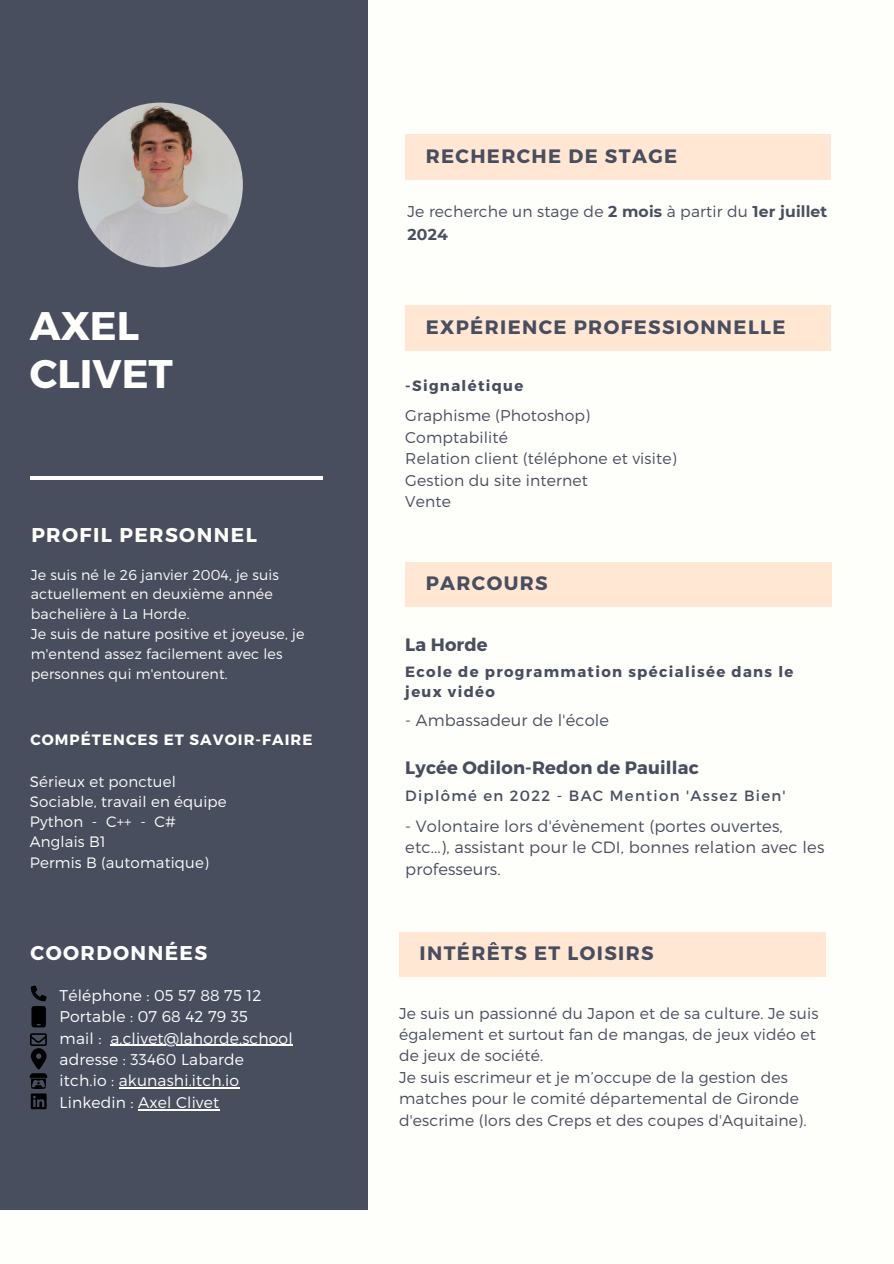
<style>
.page{position:relative;width:894px;height:1264px;background:#fff}
.page>*{position:absolute;margin:0;border:0;box-sizing:border-box;transform-origin:0 0}
.t1{font:700 39.9px/47.2px "Montserrat";color:#fefefa}
.t2{font:700 19.95px "Montserrat";letter-spacing:.07em;color:#fefefa}
.t3{font:700 19.95px "Montserrat";letter-spacing:.07em;color:#fff}
.t4{font:700 19.35px "Montserrat";letter-spacing:.07em;color:#494e5f}
.t5{font:700 18px "Montserrat";letter-spacing:.01em;color:#494e5f}
.t6{font:300 16.35px/21.8px "Montserrat";letter-spacing:.01em;color:#494e5f}
.t7{font:300 16.2px "Montserrat";letter-spacing:.01em;color:#494e5f}
.t8{font:300 15.6px/21.5px "Montserrat";letter-spacing:.01em;color:#494e5f}
.t9{font:300 15.6px/21.5px "Montserrat";letter-spacing:.01em;color:#fff}
.t10{font:300 15px/20.2px "Montserrat";letter-spacing:.01em;color:#fefefa}
.t11{font:700 15px "Montserrat";letter-spacing:.07em;color:#fefefa}
.t12{font:700 14.85px/19.8px "Montserrat";letter-spacing:.09em;color:#494e5f}
.t13{font:14.85px "Montserrat";letter-spacing:.09em;color:#494e5f}
.t14{font:300 14.25px/20px "Montserrat";letter-spacing:.01em;color:#fefefa}
.s1{font-weight:700}
</style>
<div class="page">
<div style="left:0;top:0;width:893px;height:1263px;background:#fefefa"></div>
<div style="left:405px;top:305px;width:426px;height:45px;background:#ffe7d4"></div>
<div style="left:405px;top:561px;width:426px;height:45px;background:#ffe7d4"></div>
<div style="left:399px;top:931px;width:426px;height:45px;background:#ffe7d4"></div>
<div style="left:405px;top:134px;width:426px;height:45px;background:#ffe7d4"></div>
<div style="left:0;top:0;width:367px;height:1209px;background:#494e5f"></div>
<hr style="left:30px;top:476px;width:293px;height:3px;background:#fefefa">
<img style="left:78px;top:103px;width:165px;height:164px;border-radius:50%">
<svg style="left:31px;top:985px;width:16px;height:42px"></svg>
<svg style="left:30px;top:1033px;width:17px;height:76px"></svg>
<hr style="left:110px;top:1044px;width:183px;height:1px;background:#fff">
<hr style="left:119px;top:1087px;width:120px;height:1px;background:#fff">
<hr style="left:138px;top:1108px;width:81px;height:2px;background:#fff">
<h1 class="t1" style="left:30px;top:303px;width:144px">AXEL<br>CLIVET</h1>
<p class="t2" style="left:31px;top:523px;width:227px">PROFIL PERSONNEL</p>
<p class="t14" style="left:31px;top:564px;width:275px">Je suis né le 26 janvier 2004, je suis actuellement en deuxième année bachelière à La Horde.<br>Je suis de nature positive et joyeuse, je m'entend assez facilement avec les personnes qui m'entourent.</p>
<p class="t11" style="left:30px;top:730px;width:283px">COMPÉTENCES ET SAVOIR-FAIRE</p>
<p class="t10" style="left:30px;top:771px;width:198px">Sérieux et ponctuel<br>Sociable, travail en équipe<br>Python - C++ - C#<br>Anglais B1<br>Permis B (automatique)</p>
<p class="t3" style="left:30px;top:941px;width:178px">COORDONNÉES</p>
<p class="t9" style="left:60px;top:984px;width:234px">Téléphone : 05 57 88 75 12<br>Portable : 07 68 42 79 35<br>mail : a.clivet@lahorde.school adresse : 33460 Labarde itch.io : akunashi.itch.io<br>Linkedin : Axel Clivet</p>
<p class="t4" style="left:425px;top:144px;width:253px">RECHERCHE DE STAGE</p>
<p class="t8" style="left:407px;top:199px;width:421px;line-height:23.7px">Je recherche un stage de <span class="s1">2 mois</span> à partir du <span class="s1">1er juillet<br>2024</span></p>
<p class="t4" style="left:425px;top:315px;width:361px">EXPÉRIENCE PROFESSIONNELLE</p>
<p class="t12" style="left:405px;top:376px;width:120px">-Signalétique</p>
<p class="t8" style="left:405px;top:405px;width:273px">Graphisme (Photoshop)<br>Comptabilité<br>Relation client (téléphone et visite)<br>Gestion du site internet<br>Vente</p>
<p class="t4" style="left:425px;top:571px;width:123px">PARCOURS</p>
<p class="t5" style="left:405px;top:633px;width:84px">La Horde</p>
<p class="t12" style="left:405px;top:662px;width:389px">Ecole de programmation spécialisée dans le jeux vidéo</p>
<p class="t7" style="left:405px;top:710px;width:205px">- Ambassadeur de l'école</p>
<p class="t5" style="left:405px;top:756px;width:295px">Lycée Odilon-Redon de Pauillac</p>
<p class="t13" style="left:405px;top:787px;width:382px">Diplômé en 2022 - BAC Mention 'Assez Bien'</p>
<p class="t6" style="left:405px;top:814px;width:420px">- Volontaire lors d'évènement (portes ouvertes, etc...), assistant pour le CDI, bonnes relation avec les professeurs.</p>
<p class="t4" style="left:419px;top:941px;width:235px">INTÉRÊTS ET LOISIRS</p>
<p class="t8" style="left:399px;top:1002px;width:420px">Je suis un passionné du Japon et de sa culture. Je suis également et surtout fan de mangas, de jeux vidéo et de jeux de société.<br>Je suis escrimeur et je m’occupe de la gestion des matches pour le comité départemental de Gironde d'escrime (lors des Creps et des coupes d'Aquitaine).</p>
</div>
